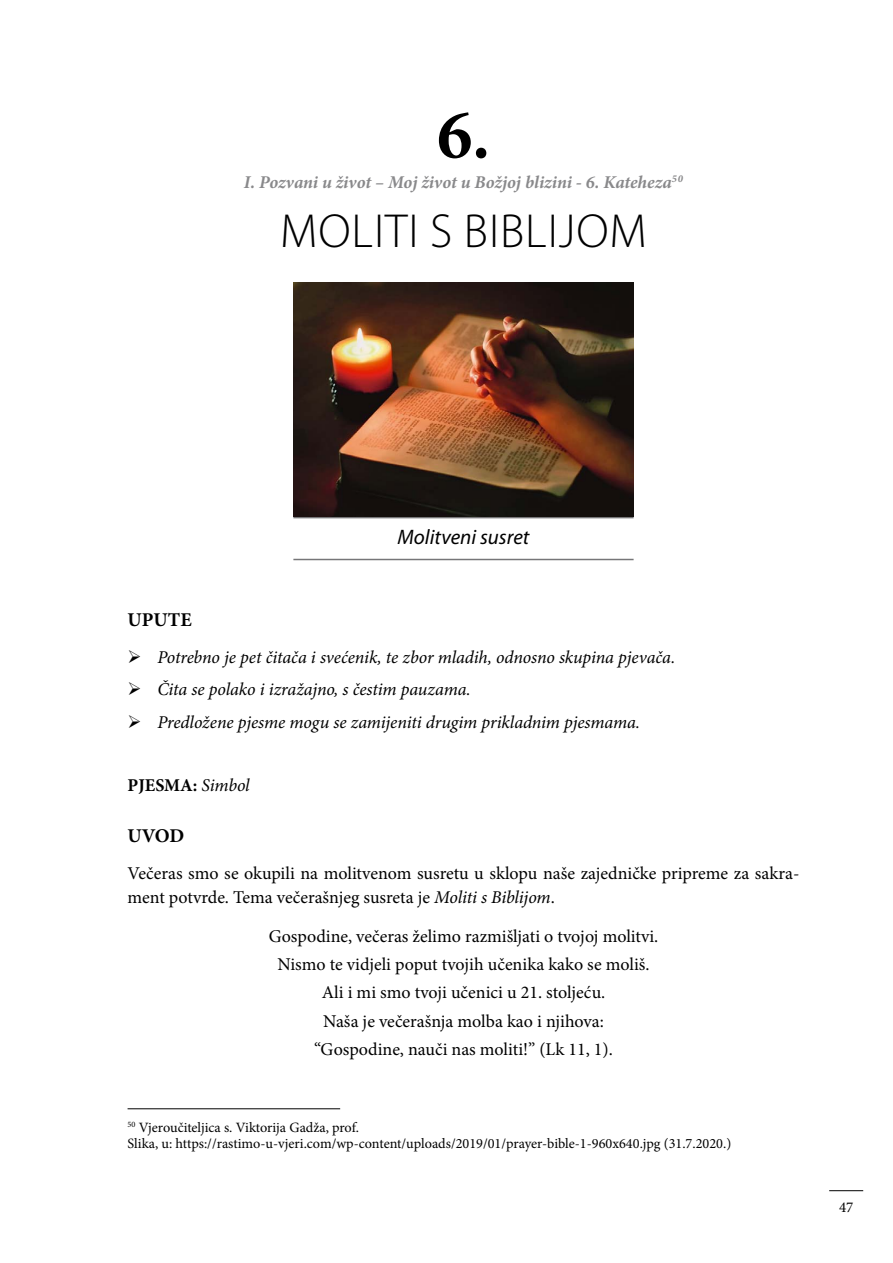
<style>
.page{position:relative;width:893px;height:1263px;background:#fff}
.page>*{position:absolute;margin:0;border:0;box-sizing:border-box;transform-origin:0 0}
.t1{font:700 70.5px "Minion Pro";color:#000}
.t2{font:300 48px "Myriad Pro";letter-spacing:.02em;color:#000}
.t3{font:italic 21px "Myriad Pro";color:#000}
.t4{font:700 19.5px "Minion Pro";color:#000}
.t5{font:18px/28.2px "Minion Pro";color:#000}
.t6{font:italic 18px "Minion Pro";letter-spacing:-.005em;color:#000}
.t7{font:italic 700 18px "Minion Pro";letter-spacing:-.005em;color:#89898b}
.t8{font:700 18px "Minion Pro";color:#000}
.t9{font:15px "Minion Pro";color:#000}
.t10{font:14.25px/16.5px "Minion Pro";color:#000}
.s1{font-weight:400;font-style:italic}
.s2{font-style:italic}
</style>
<div class="page">
<hr style="left:829px;top:1190px;width:34px;height:1px;background:#000">
<hr style="left:293px;top:517px;width:341px;height:1px;background:#767678">
<hr style="left:293px;top:559px;width:341px;height:1px;background:#767678">
<img style="left:293px;top:283px;width:341px;height:233px">
<hr style="left:128px;top:1108px;width:212px;height:1px;background:#000">
<h1 class="t1" style="left:437px;top:85px;width:55px">6.</h1>
<p class="t7" style="left:244px;top:169px;width:441px">I. Pozvani u život – Moj život u Božjoj blizini - 6. Kateheza<sup>50</sup></p>
<h2 class="t2" style="left:280px;top:202px;width:362px">MOLITI S BIBLIJOM</h2>
<p class="t3" style="left:398px;top:524px;width:133px">Molitveni susret</p>
<p class="t4" style="left:128px;top:606px;width:66px">UPUTE</p>
<p class="t6" style="left:128px;top:645px;width:549px">➢ Potrebno je pet čitača i svećenik, te zbor mladih, odnosno skupina pjevača.</p>
<p class="t6" style="left:128px;top:677px;width:345px">➢ Čita se polako i izražajno, s čestim pauzama.</p>
<p class="t6" style="left:128px;top:710px;width:514px">➢ Predložene pjesme mogu se zamijeniti drugim prikladnim pjesmama.</p>
<p class="t8" style="left:128px;top:772px;width:124px">PJESMA: <span class="s1">Simbol</span></p>
<p class="t4" style="left:128px;top:822px;width:58px">UVOD</p>
<p class="t5" style="left:128px;top:861px;width:673px;line-height:24px">Večeras smo se okupili na molitvenom susretu u sklopu naše zajedničke pripreme za sakra&shy;ment potvrde. Tema večerašnjeg susreta je <span class="s2">Moliti s Biblijom</span>.</p>
<p class="t5" style="left:269px;top:922px;width:391px;text-align:center">Gospodine, večeras želimo razmišljati o tvojoj molitvi.<br>Nismo te vidjeli poput tvojih učenika kako se moliš.<br>Ali i mi smo tvoji učenici u 21. stoljeću.<br>Naša je večerašnja molba kao i njihova:<br>“Gospodine, nauči nas moliti!” (Lk 11, 1).</p>
<p class="t10" style="left:128px;top:1119px;width:605px"><sup>50</sup> Vjeroučiteljica s. Viktorija Gadža, prof.<br>Slika, u: https://rastimo-u-vjeri.com/wp-content/uploads/2019/01/prayer-bible-1-960x640.jpg (31.7.2020.)</p>
<p class="t9" style="left:839px;top:1197px;width:16px">47</p>
</div>
